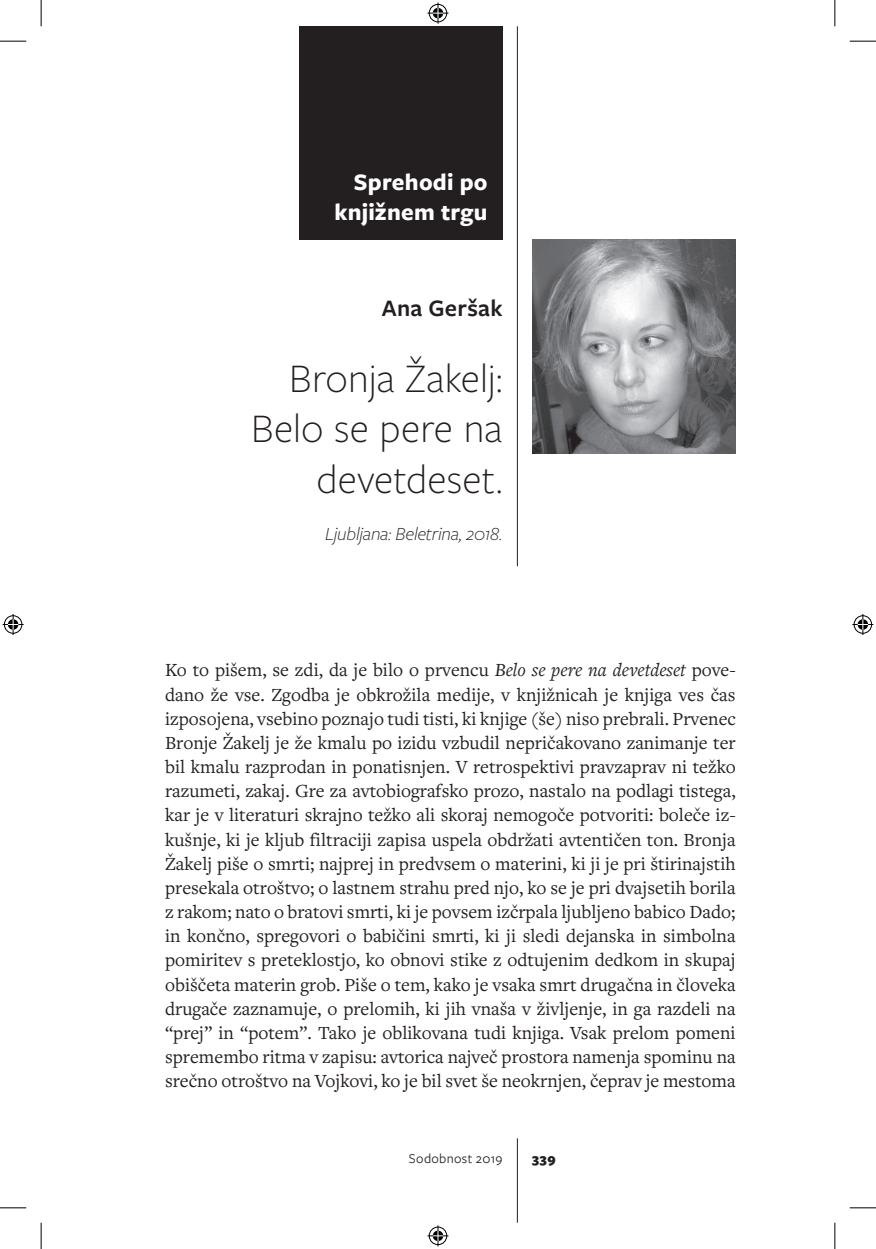
<style>
.page{position:relative;width:876px;height:1249px;background:#fff}
.page>*{position:absolute;margin:0;border:0;box-sizing:border-box;transform-origin:0 0}
.t1{font:300 42px/50.4px "Freight Sans Pro";color:#231f20;text-align:right}
.t2{font:700 24.5px/29.4px "Freight Sans Pro";letter-spacing:.01em;color:#fff;text-align:right}
.t3{font:600 24.5px "Freight Sans Pro";letter-spacing:.015em;color:#231f20}
.t4{font:19.25px/24.2px "Freight Text Pro";color:#231f20;text-align:justify}
.t5{font:italic 300 19.25px "Freight Sans Pro";letter-spacing:-.015em;color:#231f20}
.t6{font:14px "Freight Sans Pro";letter-spacing:.025em;color:#231f20}
.t7{font:900 14px "Freight Sans Pro";color:#231f20}
.s1{font-style:italic}
</style>
<div class="page">
<img style="left:532px;top:240px;width:204px;height:213px">
<hr style="left:517px;top:1137px;width:1px;height:85px;background:#231f20">
<hr style="left:517px;top:26px;width:1px;height:540px;background:#231f20">
<div style="left:299px;top:26px;width:203px;height:214px;background:#231f20"></div>
<svg style="left:0;top:41px;width:26px;height:1px"></svg>
<svg style="left:850px;top:41px;width:26px;height:1px"></svg>
<svg style="left:0;top:1207px;width:26px;height:1px"></svg>
<svg style="left:850px;top:1207px;width:26px;height:1px"></svg>
<svg style="left:41px;top:0;width:1px;height:26px"></svg>
<svg style="left:41px;top:1222px;width:1px;height:26px"></svg>
<svg style="left:835px;top:0;width:1px;height:26px"></svg>
<svg style="left:835px;top:1222px;width:1px;height:26px"></svg>
<svg style="left:427px;top:3px;width:21px;height:21px"></svg>
<svg style="left:427px;top:1225px;width:21px;height:20px"></svg>
<svg style="left:3px;top:614px;width:21px;height:21px"></svg>
<svg style="left:852px;top:614px;width:21px;height:21px"></svg>
<p class="t2" style="left:334px;top:167px;width:155px">Sprehodi po knjižnem trgu</p>
<p class="t3" style="left:382px;top:292px;width:122px">Ana Geršak</p>
<h1 class="t1" style="left:251px;top:351px;width:253px">Bronja Žakelj:<br>Belo se pere na devetdeset.</h1>
<p class="t5" style="left:325px;top:521px;width:179px">Ljubljana: Beletrina, 2018.</p>
<p class="t4" style="left:165px;top:657px;width:572px">Ko to pišem, se zdi, da je bilo o prvencu <span class="s1">Belo se pere na devetdeset</span> pove&shy;dano že vse. Zgodba je obkrožila medije, v knjižnicah je knjiga ves čas izposojena, vsebino poznajo tudi tisti, ki knjige (še) niso prebrali. Prvenec Bronje Žakelj je že kmalu po izidu vzbudil nepričakovano zanimanje ter bil kmalu razprodan in ponatisnjen. V retrospektivi pravzaprav ni težko razumeti, zakaj. Gre za avtobiografsko prozo, nastalo na podlagi tistega, kar je v literaturi skrajno težko ali skoraj nemogoče potvoriti: boleče iz&shy;kušnje, ki je kljub filtraciji zapisa uspela obdržati avtentičen ton. Bronja Žakelj piše o smrti; najprej in predvsem o materini, ki ji je pri štirinajstih presekala otroštvo; o lastnem strahu pred njo, ko se je pri dvajsetih borila z rakom; nato o bratovi smrti, ki je povsem izčrpala ljubljeno babico Dado; in končno, spregovori o babičini smrti, ki ji sledi dejanska in simbolna pomiritev s preteklostjo, ko obnovi stike z odtujenim dedkom in skupaj obiščeta materin grob. Piše o tem, kako je vsaka smrt drugačna in človeka drugače zaznamuje, o prelomih, ki jih vnaša v življenje, in ga razdeli na “prej” in “potem”. Tako je oblikovana tudi knjiga. Vsak prelom pomeni spremembo ritma v zapisu: avtorica največ prostora namenja spominu na srečno otroštvo na Vojkovi, ko je bil svet še neokrnjen, čeprav je mestoma</p>
<p class="t6" style="left:409px;top:1148px;width:95px">Sodobnost 2019</p>
<p class="t7" style="left:532px;top:1147px;width:25px">339</p>
</div>
